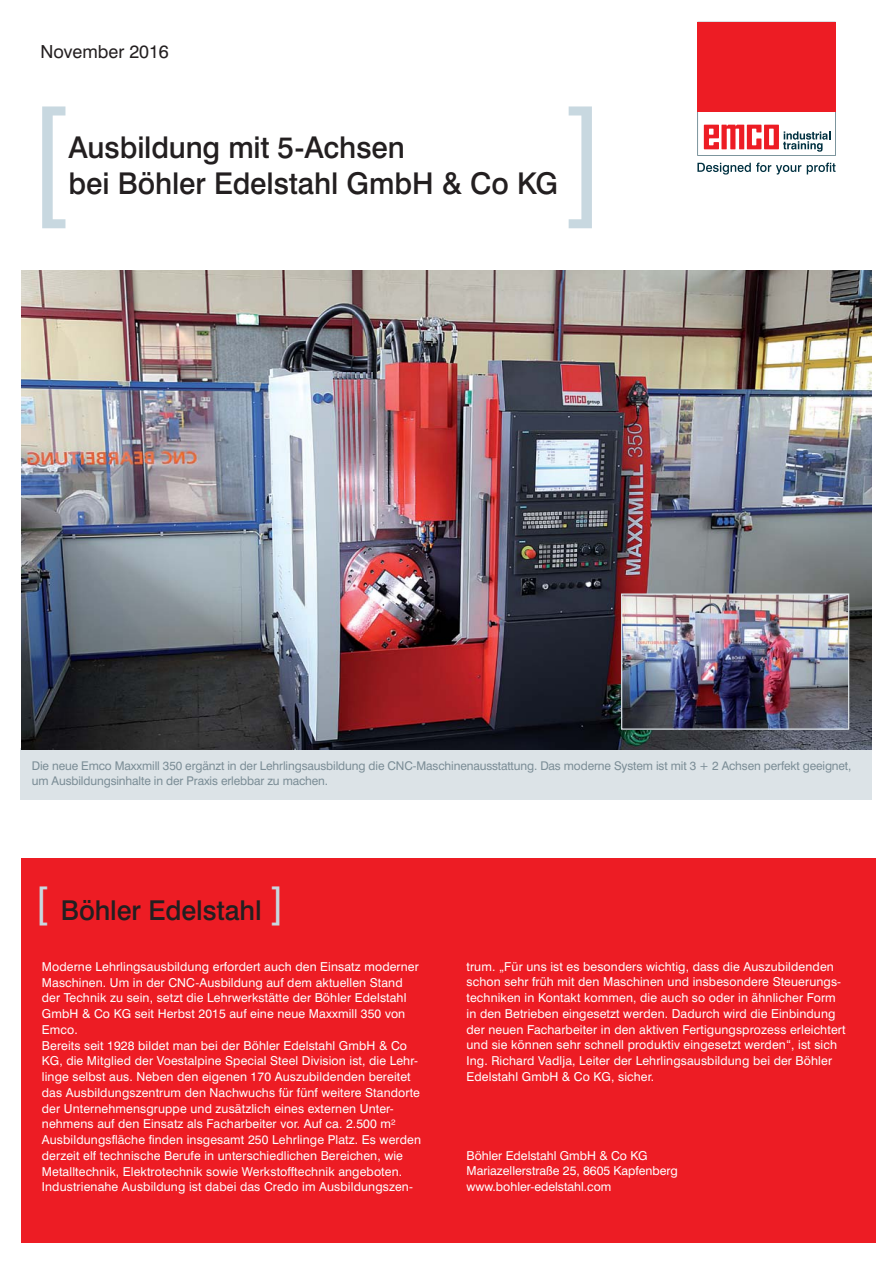
<style>
.page{position:relative;width:893px;height:1263px;background:#fff}
.page>*{position:absolute;margin:0;border:0;box-sizing:border-box;transform-origin:0 0}
.t1{font:132.6px "Swiss 721 BT";color:#c8d8e0;scale:.9 1}
.t2{font:500 30px/36px "Swiss 721 BT";color:#231f20}
.t3{font:500 27.3px "Swiss 721 BT";color:#231f20}
.t4{font:18px "Swiss 721 BT";color:#231f20}
.t5{font:12.3px/15.8px "Swiss 721 BT";letter-spacing:.01em;color:#fff}
.t6{font:12px/14.4px "Swiss 721 BT";letter-spacing:-.01em;color:#7b8d96}
.s1{font-weight:400;font-size:42.45px;color:#c8d8e0}
</style>
<div class="page">
<div style="left:20px;top:748px;width:852px;height:52px;background:#dce3e7"></div>
<div style="left:21px;top:858px;width:855px;height:384px;background:#ed1c24"></div>
<svg style="left:697px;top:163px;width:104px;height:12px"></svg>
<svg style="left:807px;top:163px;width:29px;height:11px"></svg>
<svg style="left:697px;top:22px;width:139px;height:134px"></svg>
<img style="left:21px;top:270px;width:851px;height:479px">
<img style="left:623px;top:595px;width:224px;height:133px">
<div style="left:621px;top:593px;width:228px;height:137px;border:1px solid #dce3e7"></div>
<h3 class="t4" style="left:40px;top:43px;width:130px">November 2016</h3>
<h1 class="t1" style="left:28px;top:89px;width:48px">[</h1>
<h2 class="t2" style="left:69px;top:131px;width:491px">Ausbildung mit 5-Achsen<br>bei Böhler Edelstahl GmbH &amp; Co KG</h2>
<p class="t6" style="left:32px;top:759px;width:821px">Die neue Emco Maxxmill 350 ergänzt in der Lehrlingsausbildung die CNC-Maschinenausstattung. Das moderne System ist mit 3 + 2 Achsen perfekt geeignet, um Ausbildungsinhalte in der Praxis erlebbar zu machen.</p>
<h3 class="t3" style="left:35px;top:897px;width:228px"><span class="s1">[</span> Böhler Edelstahl</h3>
<p class="t5" style="left:42px;top:959px;width:381px">Moderne Lehrlingsausbildung erfordert auch den Einsatz moderner Maschinen. Um in der CNC-Ausbildung auf dem aktuellen Stand der Technik zu sein, setzt die Lehrwerkstätte der Böhler Edelstahl GmbH &amp; Co KG seit Herbst 2015 auf eine neue Maxxmill 350 von Emco.<br>Bereits seit 1928 bildet man bei der Böhler Edelstahl GmbH &amp; Co KG, die Mitglied der Voestalpine Special Steel Division ist, die Lehr&shy;linge selbst aus. Neben den eigenen 170 Auszubildenden bereitet das Ausbildungszentrum den Nachwuchs für fünf weitere Standorte der Unternehmensgruppe und zusätzlich eines externen Unter&shy;nehmens auf den Einsatz als Facharbeiter vor. Auf ca. 2.500 m²<br>Ausbildungsfläche finden insgesamt 250 Lehrlinge Platz. Es werden derzeit elf technische Berufe in unterschiedlichen Bereichen, wie Metalltechnik, Elektrotechnik sowie Werkstofftechnik angeboten.<br>Industrienahe Ausbildung ist dabei das Credo im Ausbildungszen-</p>
<p class="t5" style="left:466px;top:959px;width:380px">trum. „Für uns ist es besonders wichtig, dass die Auszubildenden schon sehr früh mit den Maschinen und insbesondere Steuerungs&shy;techniken in Kontakt kommen, die auch so oder in ähnlicher Form in den Betrieben eingesetzt werden. Dadurch wird die Einbindung der neuen Facharbeiter in den aktiven Fertigungsprozess erleichtert und sie können sehr schnell produktiv eingesetzt werden“, ist sich Ing. Richard Vadlja, Leiter der Lehrlingsausbildung bei der Böhler Edelstahl GmbH &amp; Co KG, sicher.</p>
<p class="t5" style="left:466px;top:1148px;width:213px">Böhler Edelstahl GmbH &amp; Co KG<br>Mariazellerstraße 25, 8605 Kapfenberg www.bohler-edelstahl.com</p>
</div>
